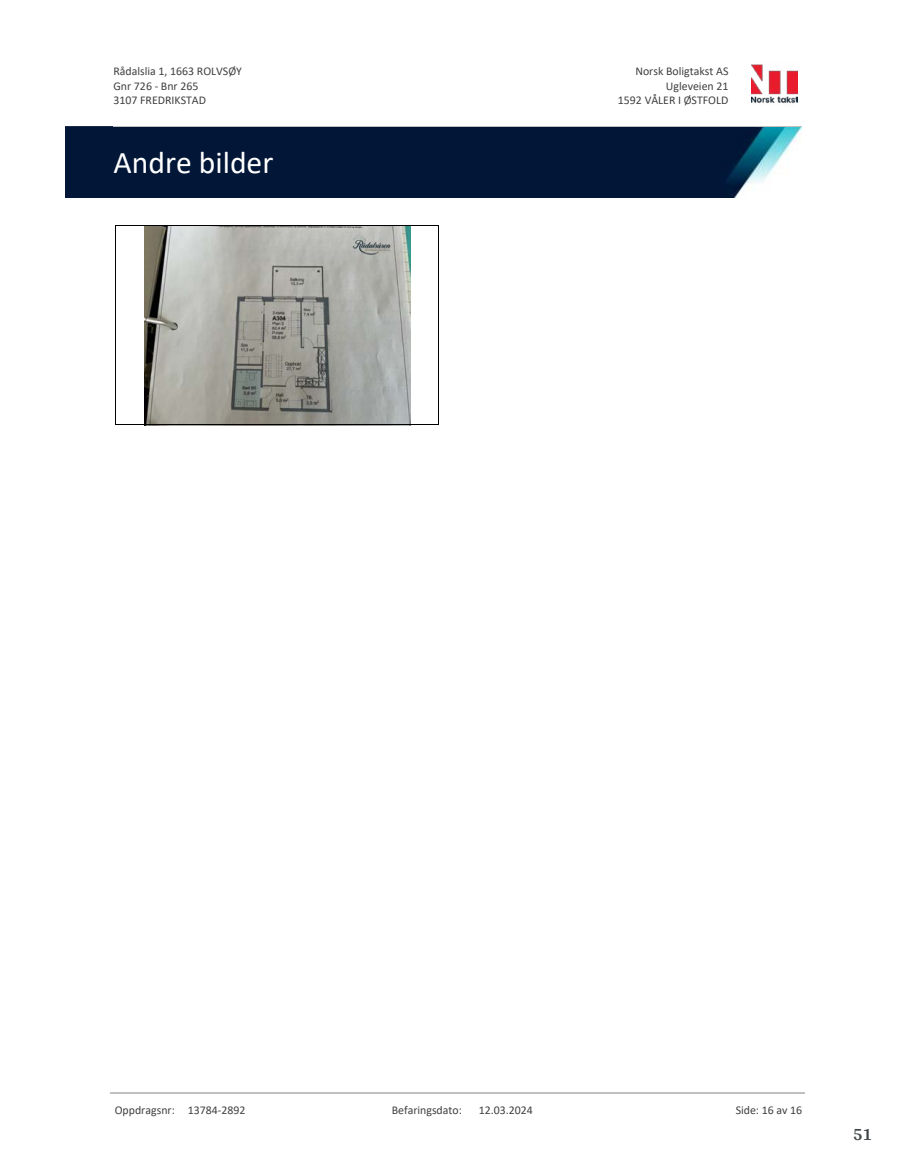
<style>
.page{position:relative;width:915px;height:1172px;background:#fff}
.page>*{position:absolute;margin:0;border:0;box-sizing:border-box;transform-origin:0 0}
.t1{font:31.65px "Calibri";color:#fff}
.t2{font:700 18px "Arya";color:#414749}
.t3{font:11.85px/14.5px "Calibri";color:#404040}
</style>
<div class="page">
<img style="left:65px;top:127px;width:736px;height:71px">
<img style="left:144px;top:225px;width:266px;height:200px">
<hr style="left:116px;top:226px;width:1px;height:199px;background:#000">
<hr style="left:438px;top:226px;width:1px;height:199px;background:#000">
<hr style="left:116px;top:226px;width:322px;height:1px;background:#000">
<hr style="left:116px;top:425px;width:322px;height:1px;background:#000">
<img style="left:751px;top:64px;width:46px;height:40px">
<hr style="left:113px;top:127px;width:688px;height:1px;background:#c0c0c0">
<hr style="left:111px;top:1093px;width:693px;height:1px;background:#c0c0c0">
<p class="t3" style="left:113px;top:64px;width:130px">Rådalslia 1, 1663 ROLVSØY<br>Gnr 726 - Bnr 265<br>3107 FREDRIKSTAD</p>
<p class="t3" style="left:635px;top:64px;width:94px">Norsk Boligtakst AS</p>
<p class="t3" style="left:665px;top:78px;width:64px">Ugleveien 21</p>
<p class="t3" style="left:617px;top:93px;width:112px">1592 VÅLER I ØSTFOLD</p>
<h1 class="t1" style="left:113px;top:141px;width:161px">Andre bilder</h1>
<p class="t3" style="left:115px;top:1102px;width:132px">Oppdragsnr: 13784-2892</p>
<p class="t3" style="left:391px;top:1102px;width:72px">Befaringsdato:</p>
<p class="t3" style="left:478px;top:1102px;width:55px">12.03.2024</p>
<p class="t3" style="left:735px;top:1102px;width:68px">Side: 16 av 16</p>
<h2 class="t2" style="left:852px;top:1123px;width:21px">51</h2>
</div>
